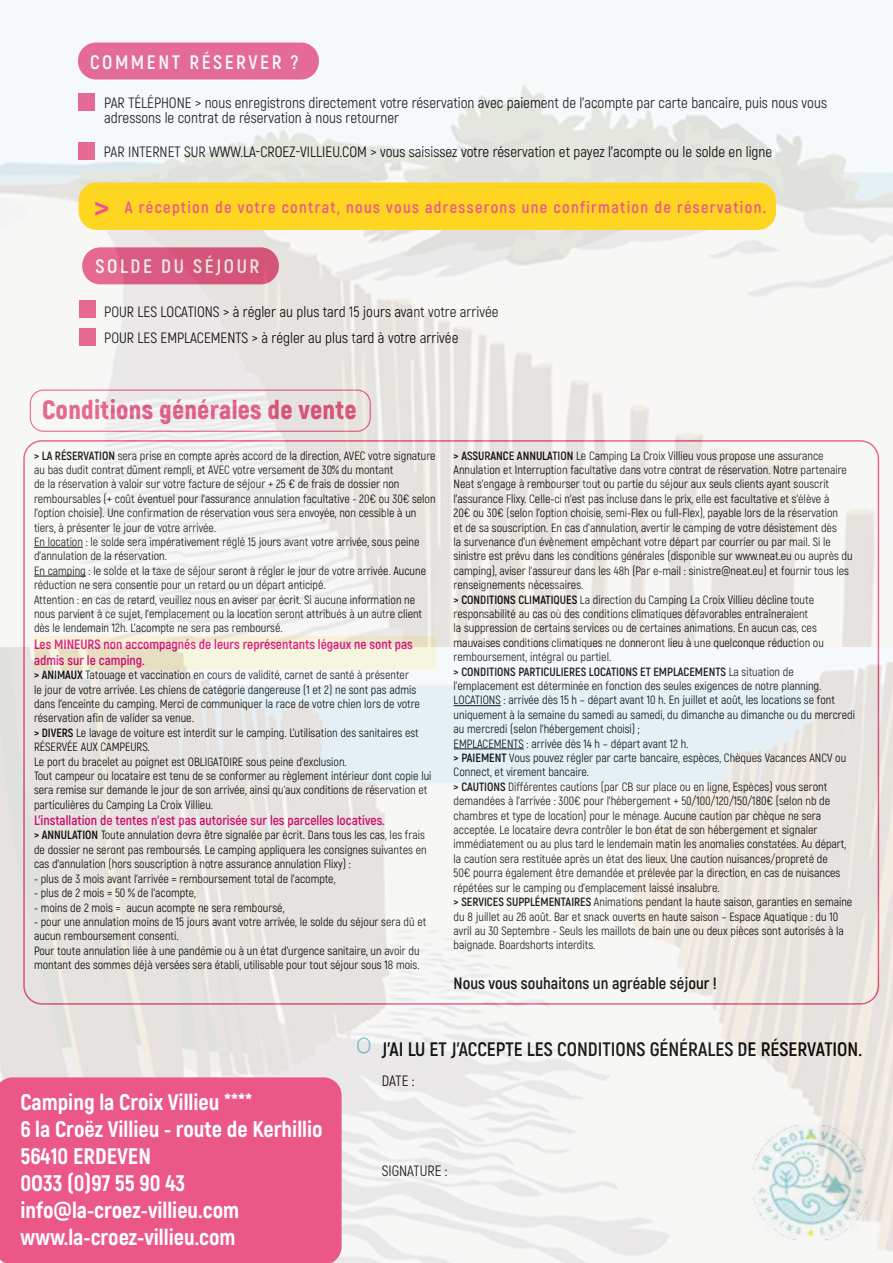
<style>
.page{position:relative;width:893px;height:1263px;background:#fff}
.page>*{position:absolute;margin:0;border:0;box-sizing:border-box;transform-origin:0 0}
.t1{font:700 37.5px "Akrobat";color:#eb5887}
.t2{font:900 26.55px "Akrobat";letter-spacing:.01em;color:#eb5887}
.t3{font:800 22.5px/27px "Akrobat";color:#fff}
.t4{font:700 19.5px "Akrobat";color:#000}
.t5{font:700 19.5px "Akrobat";letter-spacing:.13em;color:#fff}
.t6{font:700 16.5px "Akrobat";letter-spacing:.08em;color:#eb5887}
.t7{font:700 16.5px "Akrobat";color:#000}
.t8{font:15px/15px "Akrobat";color:#000}
.t9{font:700 13.5px/16.2px "Akrobat";color:#e6007d}
.t10{font:12px/14.4px "Akrobat";color:#000}
.s1{font-weight:700}
</style>
<div class="page">
<div style="left:34px;top:636px;width:402px;height:33px;background:linear-gradient(to right,#f8f5da,#ebe5ca)"></div>
<img style="left:0;top:648px;width:893px;height:615px">
<img style="left:0;top:42px;width:893px;height:604px">
<div style="left:79px;top:182px;width:697px;height:48px;background:#fed621;border-radius:18px"></div>
<div style="left:0;top:1077px;width:342px;height:186px;background:#eb5887"></div>
<h3 class="t5" style="left:90px;top:51px;width:210px">COMMENT RÉSERVER ?</h3>
<p class="t8" style="left:104px;top:95px;width:724px">PAR TÉLÉPHONE &gt; nous enregistrons directement votre réservation avec paiement de l’acompte par carte bancaire, puis nous vous adressons le contrat de réservation à nous retourner</p>
<p class="t8" style="left:104px;top:144px;width:670px">PAR INTERNET SUR WWW.LA-CROEZ-VILLIEU.COM &gt; vous saisissez votre réservation et payez l’acompte ou le solde en ligne</p>
<h1 class="t1" style="left:94px;top:184px;width:18px">&gt;</h1>
<h3 class="t6" style="left:125px;top:196px;width:642px">A réception de votre contrat, nous vous adresserons une confirmation de réservation.</h3>
<h3 class="t5" style="left:96px;top:254px;width:165px">SOLDE DU SÉJOUR</h3>
<p class="t8" style="left:104px;top:299px;width:396px;line-height:25.8px">POUR LES LOCATIONS &gt; à régler au plus tard 15 jours avant votre arrivée<br>POUR LES EMPLACEMENTS &gt; à régler au plus tard à votre arrivée</p>
<h2 class="t2" style="left:42px;top:392px;width:316px">Conditions générales de vente</h2>
<p class="t10" style="left:34px;top:448px;width:403px"><span class="s1">&gt; LA RÉSERVATION</span> sera prise en compte après accord de la direction, AVEC votre signature au bas dudit contrat dûment rempli, et AVEC votre versement de 30% du montant<br>de la réservation à valoir sur votre facture de séjour + 25 € de frais de dossier non remboursables (+ coût éventuel pour l’assurance annulation facultative - 20€ ou 30€ selon l’option choisie). Une confirmation de réservation vous sera envoyée, non cessible à un tiers, à présenter le jour de votre arrivée.<br>En location : le solde sera impérativement réglé 15 jours avant votre arrivée, sous peine d’annulation de la réservation.<br>En camping : le solde et la taxe de séjour seront à régler le jour de votre arrivée. Aucune réduction ne sera consentie pour un retard ou un départ anticipé.<br>Attention : en cas de retard, veuillez nous en aviser par écrit. Si aucune information ne nous parvient à ce sujet, l’emplacement ou la location seront attribués à un autre client dès le lendemain 12h. L’acompte ne sera pas remboursé.</p>
<p class="t9" style="left:34px;top:636px;width:380px">Les MINEURS non accompagnés de leurs représentants légaux ne sont pas admis sur le camping.</p>
<p class="t10" style="left:34px;top:668px;width:399px"><span class="s1">&gt; ANIMAUX</span> Tatouage et vaccination en cours de validité, carnet de santé à présenter<br>le jour de votre arrivée. Les chiens de catégorie dangereuse (1 et 2) ne sont pas admis dans l’enceinte du camping. Merci de communiquer la race de votre chien lors de votre réservation afin de valider sa venue.<br><span class="s1">&gt; DIVERS</span> Le lavage de voiture est interdit sur le camping. L’utilisation des sanitaires est RÉSERVÉE AUX CAMPEURS.<br>Le port du bracelet au poignet est OBLIGATOIRE sous peine d’exclusion.<br>Tout campeur ou locataire est tenu de se conformer au règlement intérieur dont copie lui sera remise sur demande le jour de son arrivée, ainsi qu’aux conditions de réservation et particulières du Camping La Croix Villieu.</p>
<p class="t9" style="left:34px;top:812px;width:352px">L’installation de tentes n’est pas autorisée sur les parcelles locatives.</p>
<p class="t10" style="left:34px;top:828px;width:394px"><span class="s1">&gt; ANNULATION</span> Toute annulation devra être signalée par écrit. Dans tous les cas, les frais de dossier ne seront pas remboursés. Le camping appliquera les consignes suivantes en cas d’annulation (hors souscription à notre assurance annulation Flixy) :</p>
<p class="t10" style="left:34px;top:871px;width:303px">- plus de 3 mois avant l’arrivée = remboursement total de l’acompte,</p>
<p class="t10" style="left:34px;top:886px;width:163px">- plus de 2 mois = 50 % de l’acompte,</p>
<p class="t10" style="left:34px;top:900px;width:252px">- moins de 2 mois = aucun acompte ne sera remboursé,</p>
<p class="t10" style="left:34px;top:914px;width:394px">- pour une annulation moins de 15 jours avant votre arrivée, le solde du séjour sera dû et aucun remboursement consenti.<br>Pour toute annulation liée à une pandémie ou à un état d’urgence sanitaire, un avoir du montant des sommes déjà versées sera établi, utilisable pour tout séjour sous 18 mois.</p>
<p class="t10" style="left:454px;top:448px;width:403px"><span class="s1">&gt; ASSURANCE ANNULATION</span> Le Camping La Croix Villieu vous propose une assurance Annulation et Interruption facultative dans votre contrat de réservation. Notre partenaire Neat s’engage à rembourser tout ou partie du séjour aux seuls clients ayant souscrit l’assurance Flixy. Celle-ci n’est pas incluse dans le prix, elle est facultative et s’élève à<br>20€ ou 30€ (selon l’option choisie, semi-Flex ou full-Flex), payable lors de la réservation<br>et de sa souscription. En cas d’annulation, avertir le camping de votre désistement dès<br>la survenance d’un évènement empêchant votre départ par courrier ou par mail. Si le sinistre est prévu dans les conditions générales (disponible sur www.neat.eu ou auprès du camping), aviser l’assureur dans les 48h (Par e-mail : sinistre@neat.eu) et fournir tous les renseignements nécessaires.<br><span class="s1">&gt; CONDITIONS CLIMATIQUES</span> La direction du Camping La Croix Villieu décline toute responsabilité au cas où des conditions climatiques défavorables entraîneraient<br>la suppression de certains services ou de certaines animations. En aucun cas, ces mauvaises conditions climatiques ne donneront lieu à une quelconque réduction ou remboursement, intégral ou partiel.<br><span class="s1">&gt; CONDITIONS PARTICULIERES LOCATIONS ET EMPLACEMENTS</span> La situation de l’emplacement est déterminée en fonction des seules exigences de notre planning.<br>LOCATIONS : arrivée dès 15 h – départ avant 10 h. En juillet et août, les locations se font uniquement à la semaine du samedi au samedi, du dimanche au dimanche ou du mercredi au mercredi (selon l’hébergement choisi) ;<br>EMPLACEMENTS : arrivée dès 14 h – départ avant 12 h.<br><span class="s1">&gt; PAIEMENT</span> Vous pouvez régler par carte bancaire, espèces, Chèques Vacances ANCV ou Connect, et virement bancaire.<br><span class="s1">&gt; CAUTIONS</span> Différentes cautions (par CB sur place ou en ligne, Espèces) vous seront demandées à l’arrivée : 300€ pour l’hébergement + 50/100/120/150/180€ (selon nb de chambres et type de location) pour le ménage. Aucune caution par chèque ne sera acceptée. Le locataire devra contrôler le bon état de son hébergement et signaler immédiatement ou au plus tard le lendemain matin les anomalies constatées. Au départ, la caution sera restituée après un état des lieux. Une caution nuisances/propreté de<br>50€ pourra également être demandée et prélevée par la direction, en cas de nuisances répétées sur le camping ou d’emplacement laissé insalubre.<br><span class="s1">&gt; SERVICES SUPPLÉMENTAIRES</span> Animations pendant la haute saison, garanties en semaine du 8 juillet au 26 août. Bar et snack ouverts en haute saison – Espace Aquatique : du 10 avril au 30 Septembre - Seuls les maillots de bain une ou deux pièces sont autorisés à la baignade. Boardshorts interdits.</p>
<h3 class="t7" style="left:454px;top:973px;width:265px">Nous vous souhaitons un agréable séjour !</h3>
<h3 class="t3" style="left:20px;top:1088px;width:304px">Camping la Croix Villieu ****<br>6 la Croëz Villieu - route de Kerhillio<br>56410 ERDEVEN<br>0O33 (0)97 55 90 43 info@la-croez-villieu.com www.la-croez-villieu.com</h3>
<h3 class="t4" style="left:382px;top:1037px;width:482px">J’AI LU ET J’ACCEPTE LES CONDITIONS GÉNÉRALES DE RÉSERVATION.</h3>
<p class="t8" style="left:382px;top:1073px;width:34px">DATE :</p>
<p class="t8" style="left:382px;top:1163px;width:67px">SIGNATURE :</p>
</div>
